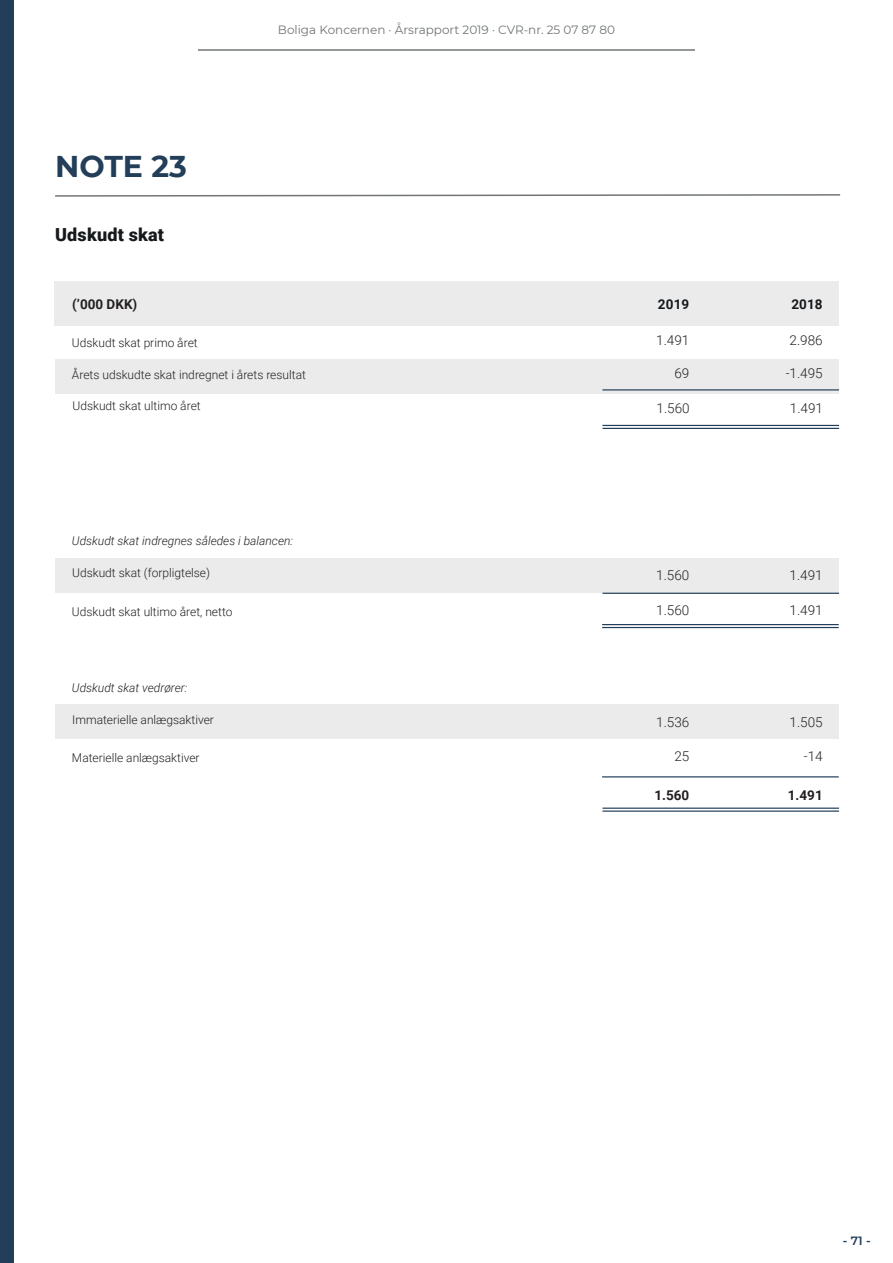
<style>
.page{position:relative;width:893px;height:1263px;background:#fff}
.page>*{position:absolute;margin:0;border:0;box-sizing:border-box;transform-origin:0 0}
.t1{font:700 30px "Montserrat";color:#223e59}
.t2{font:900 18px "Roboto";letter-spacing:.01em;color:#15191c}
.t3{font:300 13.5px "Roboto";color:#231f20}
.t4{font:700 13.5px "Roboto";color:#231f20}
.t5{font:700 13.5px "Roboto";letter-spacing:.01em;color:#15191c}
.t6{font:300 12px "Roboto";color:#231f20}
.t7{font:italic 300 12px "Roboto";color:#231f20}
.t8{font:12px "Montserrat";color:#717575}
.t9{font:600 12px "Montserrat";color:#223e59}
</style>
<div class="page">
<hr style="left:198px;top:50px;width:497px;height:1px;background:#717575">
<div style="left:0;top:0;width:14px;height:1263px;background:#223e59"></div>
<svg style="left:55px;top:194px;width:786px;height:3px"></svg>
<div style="left:55px;top:281px;width:784px;height:44px;background:#ebebec"></div>
<div style="left:55px;top:359px;width:784px;height:35px;background:#ebebec"></div>
<hr style="left:602px;top:389px;width:237px;height:1px;background:#223e59">
<div style="left:55px;top:558px;width:784px;height:35px;background:#ebebec"></div>
<hr style="left:602px;top:425px;width:237px;height:1px;background:#223e59">
<hr style="left:602px;top:428px;width:237px;height:1px;background:#223e59">
<div style="left:55px;top:704px;width:784px;height:35px;background:#ebebec"></div>
<hr style="left:602px;top:807px;width:237px;height:2px;background:#223e59">
<hr style="left:602px;top:810px;width:237px;height:2px;background:#223e59">
<hr style="left:602px;top:624px;width:237px;height:1px;background:#223e59">
<hr style="left:602px;top:627px;width:237px;height:1px;background:#223e59">
<hr style="left:602px;top:776px;width:237px;height:1px;background:#223e59">
<hr style="left:602px;top:593px;width:237px;height:1px;background:#223e59">
<h1 class="t1" style="left:55px;top:145px;width:133px">NOTE 23</h1>
<h2 class="t2" style="left:55px;top:222px;width:110px">Udskudt skat</h2>
<p class="t8" style="left:278px;top:21px;width:339px">Boliga Koncernen · Årsrapport 2019 · CVR-nr. 25 07 87 80</p>
<p class="t4" style="left:72px;top:294px;width:67px">(’000 DKK)</p>
<p class="t5" style="left:658px;top:294px;width:33px">2019</p>
<p class="t5" style="left:791px;top:294px;width:33px">2018</p>
<p class="t6" style="left:72px;top:334px;width:127px">Udskudt skat primo året</p>
<p class="t6" style="left:72px;top:367px;width:235px">Årets udskudte skat indregnet i årets resultat</p>
<p class="t3" style="left:674px;top:364px;width:16px">69</p>
<p class="t3" style="left:786px;top:364px;width:39px">-1.495</p>
<p class="t3" style="left:656px;top:331px;width:35px">1.491</p>
<p class="t3" style="left:790px;top:331px;width:35px">2.986</p>
<p class="t6" style="left:73px;top:397px;width:130px">Udskudt skat ultimo året</p>
<p class="t3" style="left:656px;top:399px;width:35px">1.560</p>
<p class="t3" style="left:790px;top:399px;width:35px">1.491</p>
<p class="t7" style="left:72px;top:533px;width:223px">Udskudt skat indregnes således i balancen:</p>
<p class="t6" style="left:72px;top:564px;width:139px">Udskudt skat (forpligtelse)</p>
<p class="t3" style="left:656px;top:566px;width:35px">1.560</p>
<p class="t3" style="left:790px;top:566px;width:35px">1.491</p>
<p class="t6" style="left:72px;top:603px;width:162px">Udskudt skat ultimo året, netto</p>
<p class="t3" style="left:656px;top:601px;width:35px">1.560</p>
<p class="t3" style="left:790px;top:601px;width:35px">1.491</p>
<p class="t7" style="left:72px;top:679px;width:117px">Udskudt skat vedrører:</p>
<p class="t6" style="left:72px;top:712px;width:143px">Immaterielle anlægsaktiver</p>
<p class="t3" style="left:656px;top:712px;width:35px">1.536</p>
<p class="t3" style="left:790px;top:712px;width:35px">1.505</p>
<p class="t6" style="left:72px;top:750px;width:129px">Materielle anlægsaktiver</p>
<p class="t3" style="left:674px;top:747px;width:16px">25</p>
<p class="t3" style="left:804px;top:747px;width:20px">-14</p>
<p class="t4" style="left:654px;top:785px;width:36px">1.560</p>
<p class="t4" style="left:788px;top:785px;width:36px">1.491</p>
<p class="t9" style="left:843px;top:1232px;width:29px">- 71 -</p>
</div>
